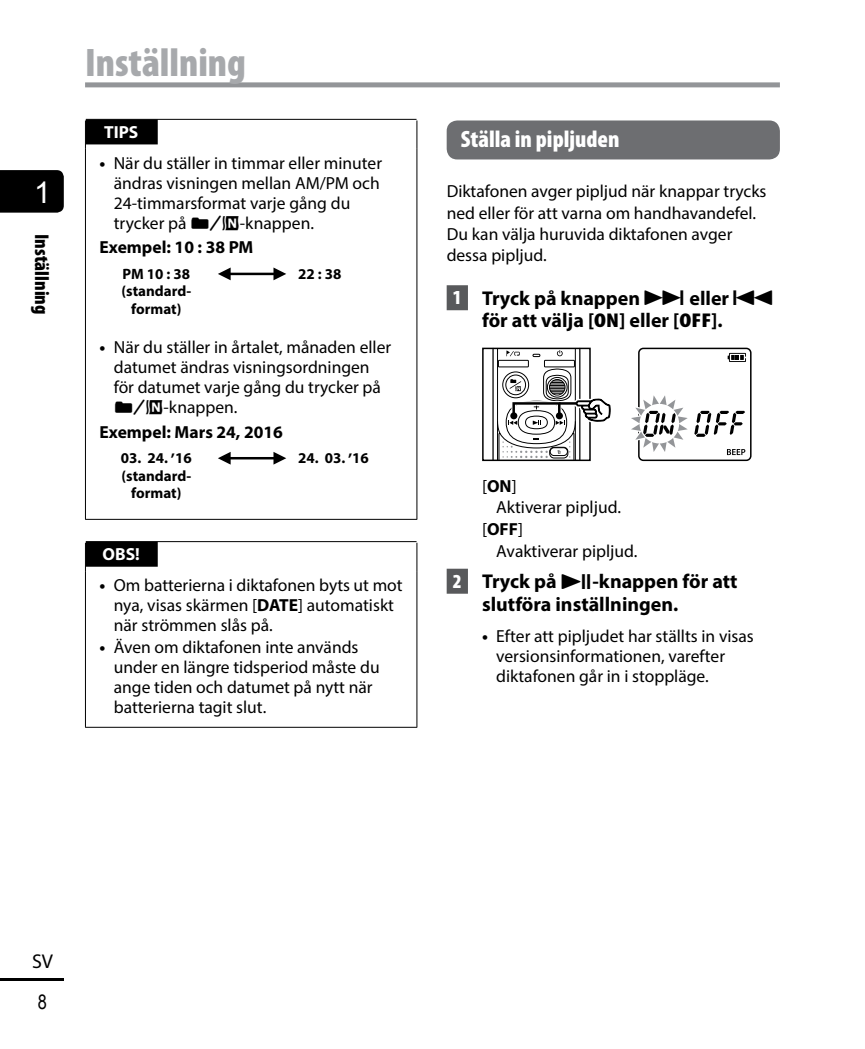
<style>
.page{position:relative;width:865px;height:1049px;background:#fff}
.page>*{position:absolute;margin:0;border:0;box-sizing:border-box;transform-origin:0 0}
.t1{font:900 condensed 40px "Myriad Pro";color:#a7a9ac}
.t2{font:30px "Arial";color:#fff}
.t3{font:900 condensed 23.75px "Myriad Pro";color:#fff}
.t4{font:700 20px/22.5px "Myriad Pro";color:#000}
.t5{font:900 condensed 20px "Myriad Pro";color:#000}
.t6{font:20px "Myriad Pro";color:#000}
.t7{font:20px "Arial Narrow";color:#000}
.t8{font:17.5px/20px "Myriad Pro";color:#000}
.t9{font:700 17.5px "Myriad Pro";color:#000}
.t10{font:700 17.5px "Myriad Pro";color:#fff}
.t11{font:700 15px/17.5px "Myriad Pro";color:#000;text-align:center}
.s1{font-weight:700}
.s2{font-family:"VR4"}
.s3{font-weight:900;font-stretch:condensed;color:#fff}
.s4{font-family:"AP Yakumono";font-weight:400}
.s5{font-weight:900;font-stretch:condensed}
.s6{font-weight:400}
.s7{font-family:"VR4";font-weight:400}
</style>
<div class="page">
<div style="left:0;top:170px;width:64px;height:43px;background:#000"></div>
<hr style="left:0;top:978px;width:64px;height:3px;background:#000">
<div style="left:85px;top:82px;width:695px;height:5px;background:#939598"></div>
<svg style="left:85px;top:120px;width:1px;height:29px"></svg>
<svg style="left:416px;top:120px;width:1px;height:29px"></svg>
<hr style="left:85px;top:149px;width:1px;height:370px;background:#000">
<hr style="left:416px;top:149px;width:1px;height:370px;background:#000">
<hr style="left:85px;top:519px;width:332px;height:1px;background:#000">
<hr style="left:86px;top:119px;width:330px;height:1px;background:#000">
<div style="left:86px;top:119px;width:72px;height:25px;background:#000"></div>
<hr style="left:224px;top:273px;width:54px;height:2px;background:#000">
<svg style="left:218px;top:267px;width:13px;height:13px"></svg>
<svg style="left:273px;top:267px;width:13px;height:13px"></svg>
<hr style="left:224px;top:457px;width:54px;height:2px;background:#000">
<svg style="left:218px;top:452px;width:13px;height:13px"></svg>
<svg style="left:273px;top:452px;width:13px;height:13px"></svg>
<svg style="left:85px;top:543px;width:1px;height:28px"></svg>
<svg style="left:416px;top:543px;width:1px;height:28px"></svg>
<hr style="left:85px;top:571px;width:1px;height:156px;background:#000">
<hr style="left:416px;top:571px;width:1px;height:156px;background:#000">
<hr style="left:85px;top:727px;width:332px;height:1px;background:#000">
<hr style="left:86px;top:541px;width:330px;height:1px;background:#000">
<div style="left:86px;top:542px;width:72px;height:25px;background:#000"></div>
<div style="left:446px;top:285px;width:22px;height:25px;background:#58595b"></div>
<div style="left:446px;top:569px;width:22px;height:25px;background:#58595b"></div>
<div style="left:446px;top:120px;width:334px;height:39px;background:#6d6e71;border-radius:11px"></div>
<hr style="left:492px;top:348px;width:1px;height:112px;background:#000">
<div style="left:482px;top:348px;width:108px;height:113px;border:2px solid #000"></div>
<svg style="left:497px;top:348px;width:114px;height:112px"></svg>
<hr style="left:559px;top:402px;width:17px;height:3px;background:#000">
<div style="left:638px;top:348px;width:113px;height:113px;border:2px solid #000;border-radius:5px"></div>
<svg style="left:727px;top:353px;width:19px;height:9px"></svg>
<svg style="left:631px;top:388px;width:114px;height:71px"></svg>
<h2 class="t2" style="left:34px;top:173px;width:18px">1</h2>
<p class="t5" style="left:54px;top:234px;width:82px;rotate:90deg">Inställning</p>
<h1 class="t1" style="left:85px;top:37px;width:162px">Inställning</h1>
<p class="t10" style="left:104px;top:121px;width:36px">TIPS</p>
<p class="t8" style="left:114px;top:153px;width:270px;text-indent:-14px"><span class="s1">•</span> När du ställer in timmar eller minuter ändras visningen mellan AM/PM och<br>24-timmarsformat varje gång du trycker på <span class="s2">n</span>-knappen.</p>
<p class="t9" style="left:100px;top:236px;width:155px">Exempel: 10 : 38 PM</p>
<p class="t11" style="left:121px;top:264px;width:71px">PM10:38 (standard&shy;format)</p>
<p class="t11" style="left:298px;top:264px;width:45px">22:38</p>
<p class="t8" style="left:114px;top:337px;width:279px;text-indent:-14px"><span class="s1">•</span> När du ställer in årtalet, månaden eller datumet ändras visningsordningen för datumet varje gång du trycker på <span class="s2">n</span>-knappen.</p>
<p class="t9" style="left:100px;top:420px;width:185px">Exempel: Mars 24, 2016</p>
<p class="t11" style="left:121px;top:449px;width:49px">03. 24.</p>
<p class="t11" style="left:171px;top:441px;width:5px">,</p>
<p class="t11" style="left:175px;top:449px;width:18px">16</p>
<p class="t11" style="left:121px;top:466px;width:71px">(standard-</p>
<p class="t11" style="left:131px;top:484px;width:52px">format)</p>
<p class="t11" style="left:298px;top:449px;width:49px">24. 03.</p>
<p class="t11" style="left:348px;top:441px;width:5px">,</p>
<p class="t11" style="left:352px;top:449px;width:18px">16</p>
<p class="t10" style="left:103px;top:543px;width:39px">OBS!</p>
<p class="t8" style="left:114px;top:575px;width:290px;text-indent:-14px"><span class="s1">•</span> Om batterierna i diktafonen byts ut mot nya, visas skärmen [<span class="s1">DATE</span>] automatiskt när strömmen slås på.</p>
<p class="t8" style="left:114px;top:637px;width:267px;text-indent:-14px"><span class="s1">•</span> Även om diktafonen inte används under en längre tidsperiod måste du ange tiden och datumet på nytt när batterierna tagit slut.</p>
<h3 class="t3" style="left:461px;top:124px;width:160px">Ställa in pipljuden</h3>
<p class="t8" style="left:446px;top:181px;width:321px;line-height:21.2px">Diktafonen avger pipljud när knappar trycks ned eller för att varna om handhavandefel.<br>Du kan välja huruvida diktafonen avger dessa pipljud.</p>
<p class="t4" style="left:482px;top:286px;width:294px;text-indent:-29px"><span class="s3">1</span> Tryck på knappen <span class="s4">9</span> eller <span class="s4">0 </span>för att välja [<span class="s5">ON</span>] eller [<span class="s5">OFF</span>].</p>
<p class="t8" style="left:482px;top:475px;width:36px">[<span class="s1">ON</span>]</p>
<p class="t8" style="left:496px;top:497px;width:126px">Aktiverar pipljud.</p>
<p class="t9" style="left:482px;top:518px;width:42px"><span class="s6">[</span>OFF<span class="s6">]</span></p>
<p class="t8" style="left:496px;top:541px;width:143px">Avaktiverar pipljud.</p>
<p class="t4" style="left:482px;top:570px;width:257px;text-indent:-29px"><span class="s3">2</span> Tryck på <span class="s7">p</span>-knappen för att slutföra inställningen.</p>
<p class="t8" style="left:496px;top:625px;width:259px;text-indent:-14px"><span class="s1">•</span> Efter att pipljudet har ställts in visas versionsinformationen, varefter diktafonen går in i stoppläge.</p>
<p class="t6" style="left:32px;top:948px;width:23px">SV</p>
<p class="t7" style="left:38px;top:988px;width:11px">8</p>
</div>
